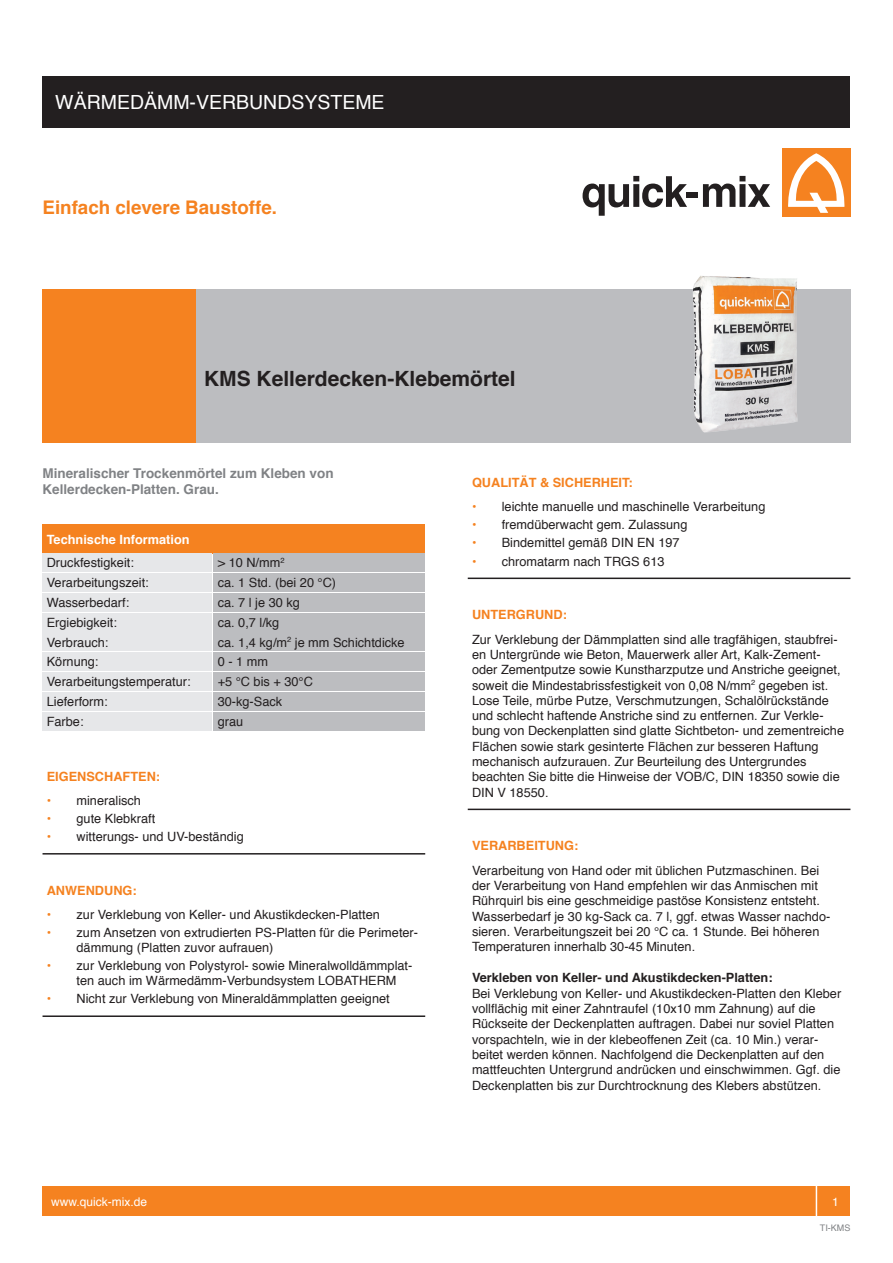
<style>
.page{position:relative;width:893px;height:1263px;background:#fff}
.page>*{position:absolute;margin:0;border:0;box-sizing:border-box;transform-origin:0 0}
.t1{font:700 21px "Helvetica";color:#231f20}
.t2{font:19.5px "Helvetica";color:#fff}
.t3{font:700 18.75px "Helvetica";color:#f58220}
.t4{font:700 13.5px "Helvetica";color:#808285}
.t5{font:12.75px/15.3px "Helvetica";color:#231f20}
.t6{font:700 12.75px "Helvetica";color:#f58220}
.t7{font:700 12.75px "Helvetica";color:#231f20}
.t8{font:700 12.75px "Helvetica";color:#fff}
.t9{font:12px "Helvetica";color:#fff}
.t10{font:9px "Helvetica";color:#808285}
</style>
<div class="page">
<div style="left:43px;top:77px;width:807px;height:51px;background:#231f20"></div>
<svg style="left:583px;top:176px;width:104px;height:40px"></svg>
<div style="left:686px;top:192px;width:12px;height:6px;background:#231f20"></div>
<svg style="left:703px;top:176px;width:67px;height:31px"></svg>
<div style="left:782px;top:149px;width:68px;height:68px;background:#f58220"></div>
<svg style="left:788px;top:153px;width:57px;height:60px"></svg>
<div style="left:43px;top:1186px;width:807px;height:30px;background:#f58220"></div>
<div style="left:816px;top:1181px;width:39px;height:40px;border:2px solid #fff"></div>
<div style="left:191px;top:289px;width:659px;height:153px;background:#bcbdc0"></div>
<div style="left:43px;top:289px;width:153px;height:153px;background:#f58220"></div>
<img style="left:693px;top:276px;width:105px;height:157px">
<div style="left:43px;top:524px;width:382px;height:30px;background:#f58220"></div>
<div style="left:43px;top:554px;width:169px;height:18px;background:#e6e7e9"></div>
<div style="left:213px;top:554px;width:212px;height:18px;background:#bcbdc0"></div>
<div style="left:43px;top:573px;width:169px;height:19px;background:#e6e7e9"></div>
<div style="left:213px;top:573px;width:212px;height:19px;background:#bcbdc0"></div>
<div style="left:43px;top:593px;width:169px;height:19px;background:#e6e7e9"></div>
<div style="left:213px;top:593px;width:212px;height:19px;background:#bcbdc0"></div>
<div style="left:43px;top:613px;width:169px;height:18px;background:#e6e7e9"></div>
<div style="left:213px;top:613px;width:212px;height:18px;background:#bcbdc0"></div>
<div style="left:43px;top:633px;width:169px;height:18px;background:#e6e7e9"></div>
<div style="left:213px;top:633px;width:212px;height:18px;background:#bcbdc0"></div>
<div style="left:43px;top:652px;width:169px;height:19px;background:#e6e7e9"></div>
<div style="left:213px;top:652px;width:212px;height:19px;background:#bcbdc0"></div>
<div style="left:43px;top:672px;width:169px;height:19px;background:#e6e7e9"></div>
<div style="left:213px;top:672px;width:212px;height:19px;background:#bcbdc0"></div>
<div style="left:43px;top:692px;width:169px;height:18px;background:#e6e7e9"></div>
<div style="left:213px;top:692px;width:212px;height:18px;background:#bcbdc0"></div>
<div style="left:43px;top:712px;width:169px;height:18px;background:#e6e7e9"></div>
<div style="left:213px;top:712px;width:212px;height:18px;background:#bcbdc0"></div>
<hr style="left:43px;top:853px;width:382px;height:1px;background:#231f20">
<hr style="left:43px;top:1015px;width:382px;height:2px;background:#231f20">
<hr style="left:468px;top:578px;width:382px;height:1px;background:#231f20">
<hr style="left:468px;top:809px;width:382px;height:1px;background:#231f20">
<p class="t2" style="left:55px;top:87px;width:331px">WÄRMEDÄMM-VERBUNDSYSTEME</p>
<p class="t3" style="left:43px;top:192px;width:236px">Einfach clevere Baustoffe.</p>
<p class="t1" style="left:204px;top:361px;width:313px">KMS Kellerdecken-Klebemörtel</p>
<p class="t4" style="left:43px;top:462px;width:293px">Mineralischer Trockenmörtel zum Kleben von</p>
<p class="t4" style="left:43px;top:478px;width:178px">Kellerdecken-Platten. Grau.</p>
<p class="t8" style="left:47px;top:529px;width:144px">Technische Information</p>
<p class="t5" style="left:47px;top:556px;width:89px">Druckfestigkeit:</p>
<p class="t5" style="left:218px;top:556px;width:68px">&gt; 10 N/mm<sup>2</sup></p>
<p class="t5" style="left:47px;top:575px;width:104px">Verarbeitungszeit:</p>
<p class="t5" style="left:218px;top:575px;width:120px">ca. 1 Std. (bei 20 °C)</p>
<p class="t5" style="left:47px;top:595px;width:84px">Wasserbedarf:</p>
<p class="t5" style="left:218px;top:595px;width:84px">ca. 7 l je 30 kg</p>
<p class="t5" style="left:47px;top:615px;width:72px">Ergiebigkeit:</p>
<p class="t5" style="left:218px;top:615px;width:63px">ca. 0,7 l/kg</p>
<p class="t5" style="left:47px;top:635px;width:63px">Verbrauch:</p>
<p class="t5" style="left:218px;top:635px;width:188px">ca. 1,4 kg/m<sup>2</sup> je mm Schichtdicke</p>
<p class="t5" style="left:47px;top:654px;width:53px">Körnung:</p>
<p class="t5" style="left:218px;top:654px;width:52px">0 - 1 mm</p>
<p class="t5" style="left:47px;top:674px;width:145px">Verarbeitungstemperatur:</p>
<p class="t5" style="left:218px;top:674px;width:97px">+5 °C bis + 30°C</p>
<p class="t5" style="left:47px;top:694px;width:62px">Lieferform:</p>
<p class="t5" style="left:218px;top:694px;width:66px">30-kg-Sack</p>
<p class="t5" style="left:47px;top:714px;width:38px">Farbe:</p>
<p class="t5" style="left:218px;top:714px;width:27px">grau</p>
<p class="t6" style="left:47px;top:766px;width:115px">EIGENSCHAFTEN:</p>
<p class="t6" style="left:47px;top:790px;width:6px">•</p>
<p class="t5" style="left:77px;top:793px;width:66px">mineralisch</p>
<p class="t6" style="left:47px;top:808px;width:6px">•</p>
<p class="t5" style="left:77px;top:811px;width:80px">gute Klebkraft</p>
<p class="t6" style="left:47px;top:826px;width:6px">•</p>
<p class="t5" style="left:77px;top:829px;width:169px">witterungs- und UV-beständig</p>
<p class="t6" style="left:47px;top:880px;width:91px">ANWENDUNG:</p>
<p class="t6" style="left:47px;top:904px;width:6px">•</p>
<p class="t5" style="left:77px;top:907px;width:305px">zur Verklebung von Keller- und Akustikdecken-Platten</p>
<p class="t6" style="left:47px;top:922px;width:6px">•</p>
<p class="t5" style="left:77px;top:925px;width:343px">zum Ansetzen von extrudierten PS-Platten für die Perimeter&shy;dämmung (Platten zuvor aufrauen)</p>
<p class="t6" style="left:47px;top:955px;width:6px">•</p>
<p class="t5" style="left:77px;top:958px;width:337px">zur Verklebung von Polystyrol- sowie Mineralwolldämmplat&shy;ten auch im Wärmedämm-Verbundsystem LOBATHERM</p>
<p class="t6" style="left:47px;top:989px;width:6px">•</p>
<p class="t5" style="left:77px;top:992px;width:315px">Nicht zur Verklebung von Mineraldämmplatten geeignet</p>
<p class="t6" style="left:472px;top:473px;width:162px">QUALITÄT &amp; SICHERHEIT:</p>
<p class="t6" style="left:472px;top:497px;width:6px">•</p>
<p class="t5" style="left:502px;top:500px;width:265px">leichte manuelle und maschinelle Verarbeitung</p>
<p class="t6" style="left:472px;top:515px;width:6px">•</p>
<p class="t5" style="left:502px;top:518px;width:187px">fremdüberwacht gem. Zulassung</p>
<p class="t6" style="left:472px;top:533px;width:6px">•</p>
<p class="t5" style="left:502px;top:536px;width:179px">Bindemittel gemäß DIN EN 197</p>
<p class="t6" style="left:472px;top:551px;width:6px">•</p>
<p class="t5" style="left:502px;top:554px;width:164px">chromatarm nach TRGS 613</p>
<p class="t6" style="left:472px;top:604px;width:96px">UNTERGRUND:</p>
<p class="t5" style="left:472px;top:632px;width:374px">Zur Verklebung der Dämmplatten sind alle tragfähigen, staubfrei&shy;en Untergründe wie Beton, Mauerwerk aller Art, Kalk-Zement&shy;oder Zementputze sowie Kunstharzputze und Anstriche geeignet, soweit die Mindestabrissfestigkeit von 0,08 N/mm<sup>2</sup> gegeben ist.<br>Lose Teile, mürbe Putze, Verschmutzungen, Schalölrückstände und schlecht haftende Anstriche sind zu entfernen. Zur Verkle&shy;bung von Deckenplatten sind glatte Sichtbeton- und zementreiche Flächen sowie stark gesinterte Flächen zur besseren Haftung mechanisch aufzurauen. Zur Beurteilung des Untergrundes beachten Sie bitte die Hinweise der VOB/C, DIN 18350 sowie die DIN V 18550.</p>
<p class="t6" style="left:472px;top:835px;width:108px">VERARBEITUNG:</p>
<p class="t5" style="left:472px;top:863px;width:360px">Verarbeitung von Hand oder mit üblichen Putzmaschinen. Bei der Verarbeitung von Hand empfehlen wir das Anmischen mit Rührquirl bis eine geschmeidige pastöse Konsistenz entsteht.<br>Wasserbedarf je 30 kg-Sack ca. 7 l, ggf. etwas Wasser nachdo&shy;sieren. Verarbeitungszeit bei 20 °C ca. 1 Stunde. Bei höheren Temperaturen innerhalb 30-45 Minuten.</p>
<p class="t7" style="left:472px;top:968px;width:302px">Verkleben von Keller- und Akustikdecken-Platten:</p>
<p class="t5" style="left:472px;top:986px;width:371px">Bei Verklebung von Keller- und Akustikdecken-Platten den Kleber vollflächig mit einer Zahntraufel (10x10 mm Zahnung) auf die Rückseite der Deckenplatten auftragen. Dabei nur soviel Platten vorspachteln, wie in der klebeoffenen Zeit (ca. 10 Min.) verar&shy;beitet werden können. Nachfolgend die Deckenplatten auf den mattfeuchten Untergrund andrücken und einschwimmen. Ggf. die Deckenplatten bis zur Durchtrocknung des Klebers abstützen.</p>
<p class="t9" style="left:51px;top:1192px;width:98px">www.quick-mix.de</p>
<p class="t9" style="left:832px;top:1192px;width:8px">1</p>
<p class="t10" style="left:820px;top:1221px;width:32px">TI-KMS</p>
</div>
